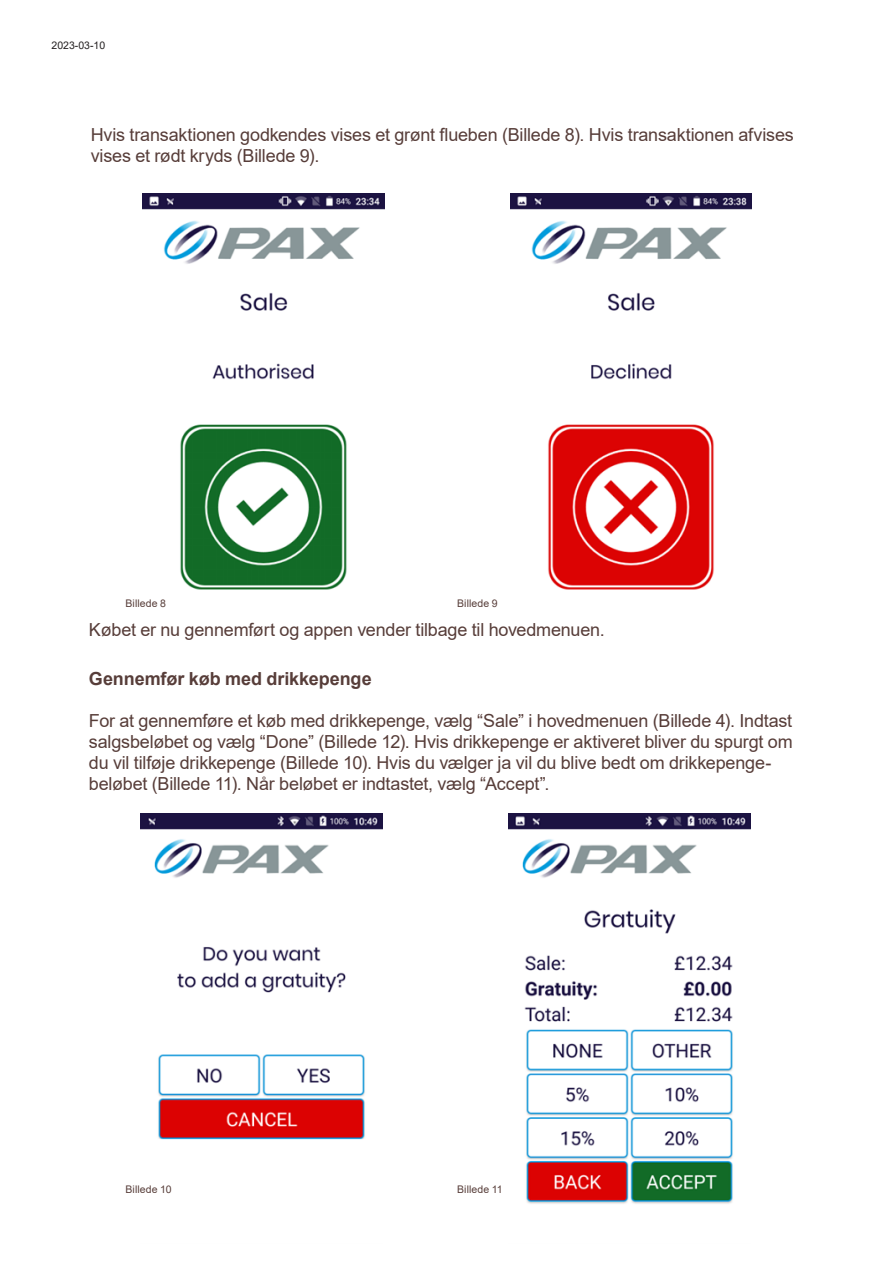
<style>
.page{position:relative;width:893px;height:1263px;background:#fff}
.page>*{position:absolute;margin:0;border:0;box-sizing:border-box;transform-origin:0 0}
.ingress{font:18px/21px "Arial";letter-spacing:-.01em;color:#573d39}
.ingress-2{font:700 18px "Arial";letter-spacing:-.005em;color:#573d39}
.ingress-3{font:10.5px "Arial";letter-spacing:.01em;color:#573d39}
.t1{font:10.5px "Arial";color:#231f20}
</style>
<div class="page">
<img style="left:142px;top:193px;width:242px;height:397px">
<img style="left:511px;top:193px;width:241px;height:397px">
<img style="left:141px;top:813px;width:241px;height:327px">
<img style="left:509px;top:813px;width:241px;height:391px">
<p class="t1" style="left:52px;top:38px;width:55px">2023-03-10</p>
<p class="ingress" style="left:91px;top:124px;width:705px">Hvis transaktionen godkendes vises et grønt flueben (Billede 8). Hvis transaktionen afvises vises et rødt kryds (Billede 9).</p>
<p class="ingress-3" style="left:125px;top:596px;width:42px">Billede 8</p>
<p class="ingress-3" style="left:457px;top:596px;width:42px">Billede 9</p>
<p class="ingress" style="left:89px;top:619px;width:517px">Købet er nu gennemført og appen vender tilbage til hovedmenuen.</p>
<p class="ingress-2" style="left:89px;top:666px;width:284px">Gennemfør køb med drikkepenge</p>
<p class="ingress" style="left:89px;top:710px;width:705px">For at gennemføre et køb med drikkepenge, vælg “Sale” i hovedmenuen (Billede 4). Indtast salgsbeløbet og vælg “Done” (Billede 12). Hvis drikkepenge er aktiveret bliver du spurgt om du vil tilføje drikkepenge (Billede 10). Hvis du vælger ja vil du blive bedt om drikkepenge&shy;beløbet (Billede 11). Når beløbet er indtastet, vælg “Accept”.</p>
<p class="ingress-3" style="left:125px;top:1182px;width:48px">Billede 10</p>
<p class="ingress-3" style="left:457px;top:1182px;width:47px">Billede 11</p>
</div>
